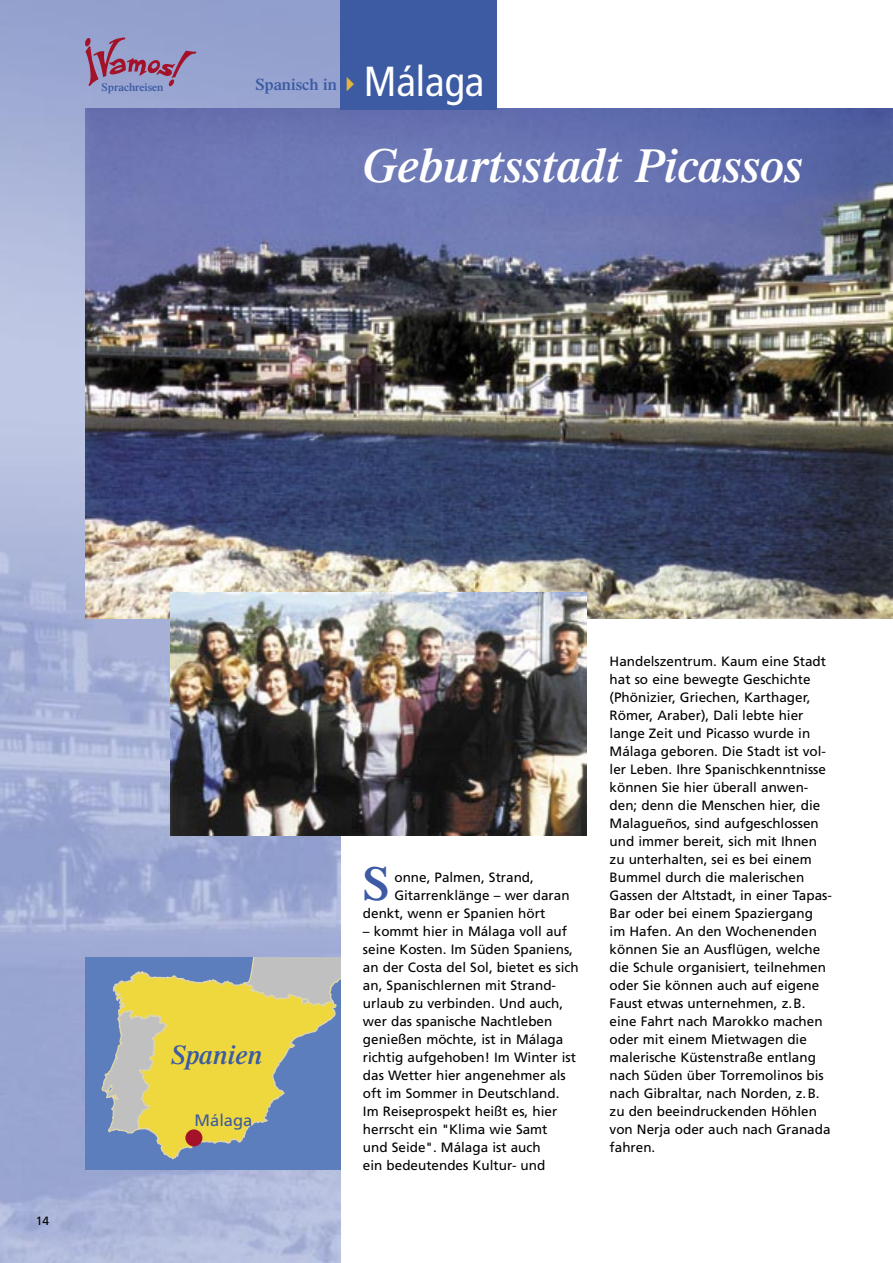
<style>
.page{position:relative;width:893px;height:1263px;background:#fff}
.page>*{position:absolute;margin:0;border:0;box-sizing:border-box;transform-origin:0 0}
.t1{font:italic 600 48px "Times";color:#fff}
.t2{font:600 48px "Times";color:#3c5ba3}
.t3{font:condensed 42px "Frutiger";color:#fff}
.t4{font:italic 600 27px "Times";color:#3c5ba3}
.t5{font:600 16.5px "Times";color:#3c5ba3}
.t6{font:16.5px "Frutiger";color:#3c5ba3}
.t7{font:13.5px/18px "Frutiger";color:#000}
.t8{font:12px "Frutiger";color:#000}
.t9{font:600 11.25px "Times";color:#3c5ba3}
</style>
<div class="page">
<img style="left:0;top:0;width:340px;height:1263px">
<svg style="left:85px;top:38px;width:111px;height:48px;background:#9983ab"></svg>
<img style="left:85px;top:108px;width:808px;height:510px">
<img style="left:170px;top:592px;width:416px;height:243px">
<div style="left:340px;top:0;width:157px;height:109px;background:#3c5ba3"></div>
<div style="left:85px;top:957px;width:255px;height:213px;background:#5d7ebc"></div>
<svg style="left:101px;top:957px;width:239px;height:203px"></svg>
<div style="left:185px;top:1129px;width:17px;height:17px;background:#a41229;border-radius:50%"></div>
<p class="t9" style="left:101px;top:80px;width:63px">Sprachreisen</p>
<p class="t5" style="left:255px;top:75px;width:83px">Spanisch in</p>
<h2 class="t3" style="left:364px;top:57px;width:122px">Málaga</h2>
<h1 class="t1" style="left:363px;top:138px;width:441px">Geburtsstadt Picassos</h1>
<p class="t8" style="left:36px;top:1213px;width:15px">14</p>
<h3 class="t4" style="left:171px;top:1040px;width:93px">Spanien</h3>
<p class="t6" style="left:195px;top:1110px;width:59px">Málaga</p>
<h1 class="t2" style="left:363px;top:855px;width:28px">S</h1>
<p class="t7" style="left:394px;top:868px;width:141px">onne, Palmen, Strand,</p>
<p class="t7" style="left:394px;top:886px;width:177px">Gitarrenklänge – wer daran</p>
<p class="t7" style="left:363px;top:904px;width:184px">denkt, wenn er Spanien hört</p>
<p class="t7" style="left:363px;top:922px;width:217px">– kommt hier in Málaga voll auf seine Kosten. Im Süden Spaniens, an der Costa del Sol, bietet es sich an, Spanischlernen mit Strand&shy;urlaub zu verbinden. Und auch, wer das spanische Nachtleben genießen möchte, ist in Málaga richtig aufgehoben! Im Winter ist das Wetter hier angenehmer als oft im Sommer in Deutschland.<br>Im Reiseprospekt heißt es, hier herrscht ein "Klima wie Samt<br>und Seide". Málaga ist auch<br>ein bedeutendes Kultur- und</p>
<p class="t7" style="left:610px;top:652px;width:224px">Handelszentrum. Kaum eine Stadt hat so eine bewegte Geschichte (Phönizier, Griechen, Karthager,<br>Römer, Araber), Dali lebte hier lange Zeit und Picasso wurde in<br>Málaga geboren. Die Stadt ist vol&shy;ler Leben. Ihre Spanischkenntnisse können Sie hier überall anwen&shy;den; denn die Menschen hier, die<br>Malagueños, sind aufgeschlossen und immer bereit, sich mit Ihnen zu unterhalten, sei es bei einem<br>Bummel durch die malerischen<br>Gassen der Altstadt, in einer Tapas-<br>Bar oder bei einem Spaziergang im Hafen. An den Wochenenden können Sie an Ausflügen, welche die Schule organisiert, teilnehmen oder Sie können auch auf eigene<br>Faust etwas unternehmen, z.B. eine Fahrt nach Marokko machen oder mit einem Mietwagen die malerische Küstenstraße entlang nach Süden über Torremolinos bis nach Gibraltar, nach Norden, z.B. zu den beeindruckenden Höhlen von Nerja oder auch nach Granada fahren.</p>
</div>
